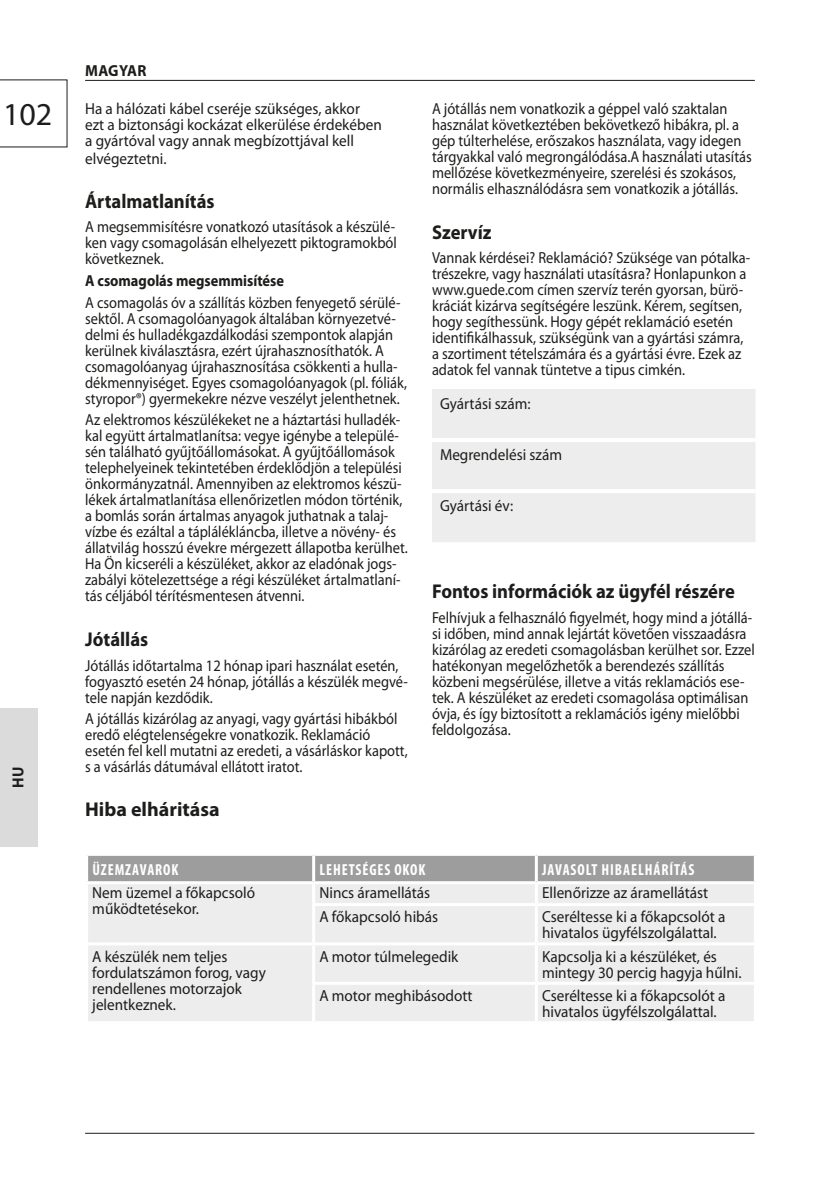
<style>
.page{position:relative;width:840px;height:1191px;background:#fff}
.page>*{position:absolute;margin:0;border:0;box-sizing:border-box;transform-origin:0 0}
.t1{font:700 20px "Myriad Pro";color:#1d1d1b;scale:.93 1}
.t2{font:700 20px "Myriad Pro";color:#1d1d1b}
.t3{font:16px/16px "Myriad Pro";color:#1d1d1b;scale:.9 1}
.t4{font:16px/16px "Myriad Pro";color:#1d1d1b;scale:.95 1}
.t5{font:700 condensed 16px "Myriad Pro";letter-spacing:.06em;color:#fff;scale:.95 1}
.t6{font:700 16px "Myriad Pro";color:#1d1d1b;scale:.9 1}
.t7{font:700 16px "Myriad Pro";color:#1d1d1b;scale:.95 1}
.s1{font-size:32px}
</style>
<div class="page">
<hr style="left:85px;top:1132px;width:669px;height:1px;background:#1d1d1b">
<hr style="left:85px;top:80px;width:669px;height:1px;background:#1d1d1b">
<svg style="left:0;top:79px;width:67px;height:68px"></svg>
<div style="left:432px;top:389px;width:323px;height:153px;background:#ededed"></div>
<hr style="left:432px;top:438px;width:323px;height:4px;background:#fff">
<hr style="left:432px;top:489px;width:323px;height:4px;background:#fff">
<div style="left:88px;top:856px;width:665px;height:25px;background:#9d9d9d"></div>
<div style="left:88px;top:884px;width:665px;height:137px;background:#ededed"></div>
<hr style="left:312px;top:856px;width:3px;height:25px;background:#fff">
<hr style="left:534px;top:856px;width:3px;height:25px;background:#fff">
<hr style="left:312px;top:884px;width:3px;height:19px;background:#fff">
<hr style="left:534px;top:884px;width:3px;height:19px;background:#fff">
<hr style="left:312px;top:903px;width:224px;height:3px;background:#fff">
<hr style="left:312px;top:906px;width:3px;height:36px;background:#fff">
<hr style="left:536px;top:903px;width:220px;height:3px;background:#fff">
<hr style="left:534px;top:906px;width:3px;height:36px;background:#fff">
<hr style="left:85px;top:942px;width:228px;height:3px;background:#fff">
<hr style="left:313px;top:942px;width:223px;height:3px;background:#fff">
<hr style="left:312px;top:945px;width:3px;height:36px;background:#fff">
<hr style="left:536px;top:942px;width:220px;height:3px;background:#fff">
<hr style="left:534px;top:945px;width:3px;height:36px;background:#fff">
<hr style="left:312px;top:981px;width:224px;height:3px;background:#fff">
<hr style="left:312px;top:984px;width:3px;height:37px;background:#fff">
<hr style="left:536px;top:981px;width:220px;height:3px;background:#fff">
<hr style="left:534px;top:984px;width:3px;height:37px;background:#fff">
<div style="left:0;top:708px;width:38px;height:138px;background:#dbdbdb"></div>
<p class="t7" style="left:85px;top:62px;width:66px">MAGYAR</p>
<p class="t4" style="left:85px;top:101px;width:313px;text-indent:-82px"><span class="s1">102</span> Ha a hálózati kábel cseréje szükséges, akkor ezt a biztonsági kockázat elkerülése érdekében a gyártóval vagy annak megbízottjával kell</p>
<p class="t4" style="left:85px;top:151px;width:87px">elvégeztetni.</p>
<p class="t1" style="left:85px;top:190px;width:141px">Ártalmatlanítás</p>
<p class="t3" style="left:85px;top:219px;width:348px;text-align:justify">A megsemmisítésre vonatkozó utasítások a készülé&shy;ken vagy csomagolásán elhelyezett piktogramokból következnek.</p>
<p class="t6" style="left:85px;top:272px;width:222px">A csomagolás megsemmisítése</p>
<p class="t3" style="left:85px;top:295px;width:359px">A csomagolás óv a szállítás közben fenyegető sérülé&shy;sektől. A csomagolóanyagok általában környezetvé&shy;delmi és hulladékgazdálkodási szempontok alapján kerülnek kiválasztásra, ezért újrahasznosíthatók. A csomagolóanyag újrahasznosítása csökkenti a hulla&shy;dékmennyiséget. Egyes csomagolóanyagok (pl. fóliák, styropor®) gyermekekre nézve veszélyt jelenthetnek.</p>
<p class="t3" style="left:85px;top:412px;width:360px">Az elektromos készülékeket ne a háztartási hulladék&shy;kal együtt ártalmatlanítsa: vegye igénybe a települé&shy;sén található gyűjtőállomásokat. A gyűjtőállomások telephelyeinek tekintetében érdeklődjön a települési önkormányzatnál. Amennyiben az elektromos készü&shy;lékek ártalmatlanítása ellenőrizetlen módon történik, a bomlás során ártalmas anyagok juthatnak a talaj&shy;vízbe és ezáltal a táplálékláncba, illetve a növény- és állatvilág hosszú évekre mérgezett állapotba kerülhet.<br>Ha Ön kicseréli a készüléket, akkor az eladónak jogs&shy;zabályi kötelezettsége a régi készüléket ártalmatlaní&shy;tás céljából térítésmentesen átvenni.</p>
<p class="t1" style="left:85px;top:629px;width:69px">Jótállás</p>
<p class="t3" style="left:85px;top:657px;width:360px">Jótállás időtartalma 12 hónap ipari használat esetén, fogyasztó esetén 24 hónap, jótállás a készülék megvé&shy;tele napján kezdődik.</p>
<p class="t3" style="left:85px;top:711px;width:360px">A jótállás kizárólag az anyagi, vagy gyártási hibákból eredő elégtelenségekre vonatkozik. Reklamáció esetén fel kell mutatni az eredeti, a vásárláskor kapott, s a vásárlás dátumával ellátott iratot.</p>
<p class="t7" style="left:10px;top:788px;width:24px;rotate:-90deg">HU</p>
<p class="t2" style="left:85px;top:798px;width:136px">Hiba elháritása</p>
<p class="t3" style="left:432px;top:101px;width:356px">A jótállás nem vonatkozik a géppel való szaktalan használat következtében bekövetkező hibákra, pl. a gép túlterhelése, erőszakos használata, vagy idegen tárgyakkal való megrongálódása.A használati utasítás mellőzése következményeire, szerelési és szokásos, normális elhasználódásra sem vonatkozik a jótállás.</p>
<p class="t1" style="left:432px;top:221px;width:66px">Szervíz</p>
<p class="t3" style="left:432px;top:250px;width:355px">Vannak kérdései? Reklamáció? Szüksége van pótalka&shy;trészekre, vagy használati utasításra? Honlapunkon a www.guede.com címen szervíz terén gyorsan, bürö&shy;kráciát kizárva segítségére leszünk. Kérem, segítsen, hogy segíthessünk. Hogy gépét reklamáció esetén identifikálhassuk, szükségünk van a gyártási számra, a szortiment tételszámára és a gyártási évre. Ezek az adatok fel vannak tüntetve a tipus cimkén.</p>
<p class="t4" style="left:440px;top:396px;width:97px">Gyártási szám:</p>
<p class="t4" style="left:440px;top:447px;width:130px">Megrendelési szám</p>
<p class="t4" style="left:440px;top:498px;width:79px">Gyártási év:</p>
<p class="t1" style="left:432px;top:581px;width:327px">Fontos információk az ügyfél részére</p>
<p class="t3" style="left:432px;top:610px;width:360px">Felhívjuk a felhasználó figyelmét, hogy mind a jótállá&shy;si időben, mind annak lejártát követően visszaadásra kizárólag az eredeti csomagolásban kerülhet sor. Ezzel hatékonyan megelőzhetők a berendezés szállítás közbeni megsérülése, illetve a vitás reklamációs ese&shy;tek. A készüléket az eredeti csomagolása optimálisan óvja, és így biztosított a reklamációs igény mielőbbi feldolgozása.</p>
<p class="t5" style="left:92px;top:859px;width:92px">ÜZEMZAVAROK</p>
<p class="t5" style="left:319px;top:859px;width:113px">LEHETSÉGES OKOK</p>
<p class="t5" style="left:542px;top:859px;width:161px">JAVASOLT HIBAELHÁRÍTÁS</p>
<p class="t4" style="left:92px;top:884px;width:173px">Nem üzemel a főkapcsoló működtetésekor.</p>
<p class="t4" style="left:319px;top:884px;width:118px">Nincs áramellátás</p>
<p class="t4" style="left:541px;top:884px;width:176px">Ellenőrizze az áramellátást</p>
<p class="t4" style="left:319px;top:909px;width:127px">A főkapcsoló hibás</p>
<p class="t4" style="left:541px;top:909px;width:194px">Cseréltesse ki a főkapcsolót a hivatalos ügyfélszolgálattal.</p>
<p class="t4" style="left:92px;top:948px;width:184px">A készülék nem teljes fordulatszámon forog, vagy rendellenes motorzajok jelentkeznek.</p>
<p class="t4" style="left:319px;top:948px;width:148px">A motor túlmelegedik</p>
<p class="t4" style="left:541px;top:948px;width:211px">Kapcsolja ki a készüléket, és mintegy 30 percig hagyja hűlni.</p>
<p class="t4" style="left:319px;top:988px;width:163px">A motor meghibásodott</p>
<p class="t4" style="left:541px;top:988px;width:194px">Cseréltesse ki a főkapcsolót a hivatalos ügyfélszolgálattal.</p>
</div>
